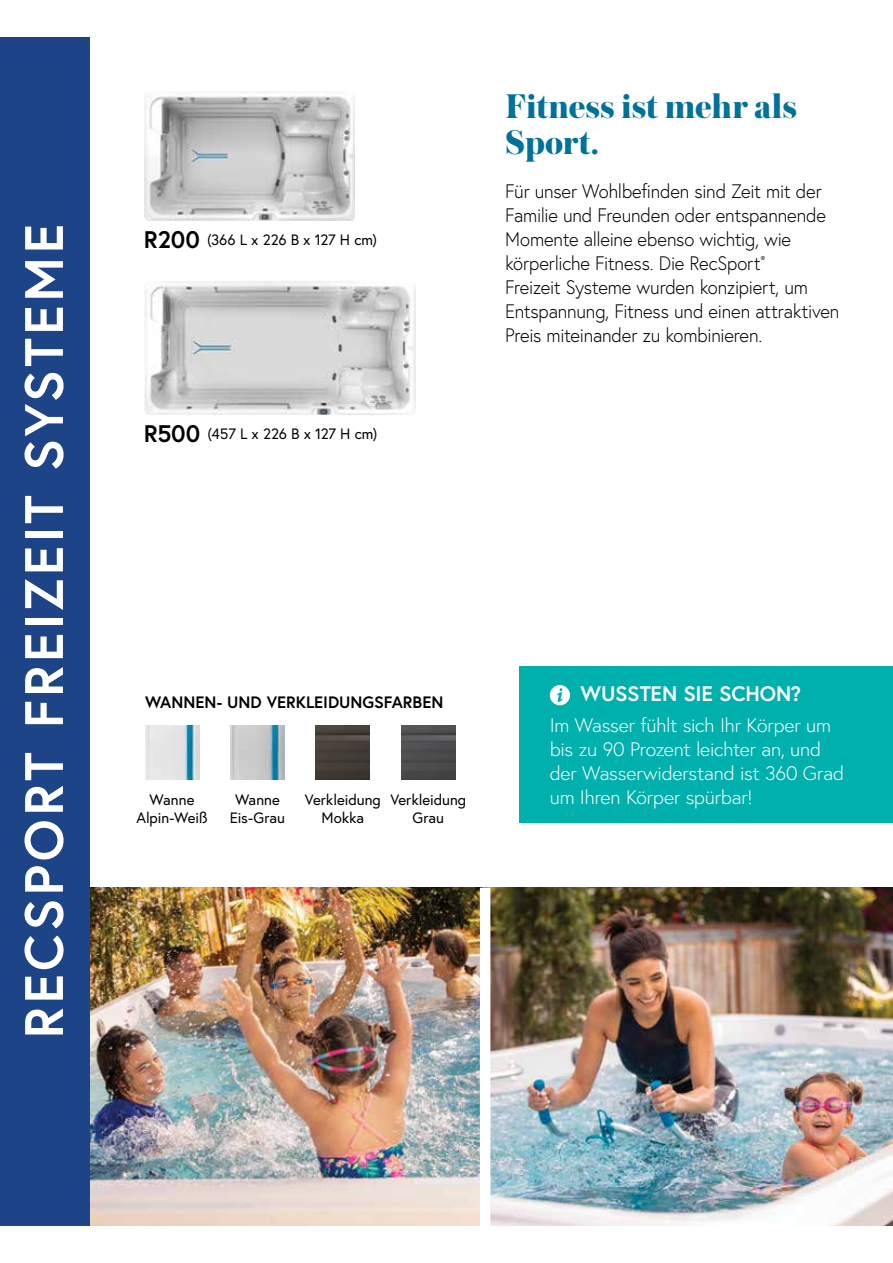
<style>
.page{position:relative;width:893px;height:1263px;background:#fff}
.page>*{position:absolute;margin:0;border:0;box-sizing:border-box;transform-origin:0 0}
.t1{font:700 54px "Europa";letter-spacing:.06em;color:#fff}
.t2{font:800 36px/36px "Austin";color:#007197}
.t3{font:700 21px "Europa";letter-spacing:-.01em;color:#fff}
.t4{font:300 19.5px/24px "Europa";letter-spacing:-.015em;color:#000;scale:.95 1}
.t5{font:300 19.5px/24px "Europa";letter-spacing:-.01em;color:#fff}
.t6{font:700 16.5px "Europa";color:#000}
.t7{font:15px/18px "Europa";letter-spacing:-.005em;color:#000;text-align:center}
.s1{font-weight:700;font-size:24px}
</style>
<div class="page">
<img style="left:90px;top:888px;width:390px;height:337px">
<img style="left:490px;top:888px;width:403px;height:337px">
<img style="left:144px;top:92px;width:210px;height:129px">
<img style="left:144px;top:281px;width:272px;height:134px">
<div style="left:0;top:37px;width:90px;height:1188px;background:#1e4488"></div>
<img style="left:145px;top:725px;width:54px;height:54px">
<img style="left:230px;top:726px;width:54px;height:54px">
<img style="left:401px;top:726px;width:54px;height:54px">
<img style="left:316px;top:726px;width:54px;height:54px">
<div style="left:519px;top:666px;width:374px;height:157px;background:#00b0ad"></div>
<svg style="left:550px;top:685px;width:20px;height:20px"></svg>
<h1 class="t1" style="left:9px;top:1038px;width:816px;rotate:-90deg">RECSPORT FREIZEIT SYSTEME</h1>
<p class="t7" style="left:144px;top:231px;width:235px"><span class="s1">R200</span> (366 L x 226 B x 127 H cm)</p>
<p class="t7" style="left:144px;top:425px;width:235px"><span class="s1">R500</span> (457 L x 226 B x 127 H cm)</p>
<h2 class="t2" style="left:505px;top:87px;width:293px">Fitness ist mehr als<br>Sport.</h2>
<p class="t4" style="left:505px;top:180px;width:353px">Für unser Wohlbefinden sind Zeit mit der Familie und Freunden oder entspannende Momente alleine ebenso wichtig, wie körperliche Fitness. Die RecSport<sup>®<br></sup>Freizeit Systeme wurden konzipiert, um Entspannung, Fitness und einen attraktiven Preis miteinander zu kombinieren.</p>
<p class="t6" style="left:145px;top:692px;width:300px">WANNEN- UND VERKLEIDUNGSFARBEN</p>
<p class="t7" style="left:136px;top:791px;width:73px">Wanne<br>Alpin-Weiß</p>
<p class="t7" style="left:305px;top:791px;width:77px">Verkleidung<br>Mokka</p>
<p class="t7" style="left:230px;top:791px;width:57px">Wanne<br>Eis-Grau</p>
<p class="t7" style="left:390px;top:791px;width:77px">Verkleidung<br>Grau</p>
<p class="t3" style="left:581px;top:681px;width:222px">WUSSTEN SIE SCHON?</p>
<p class="t5" style="left:550px;top:713px;width:296px">Im Wasser fühlt sich Ihr Körper um bis zu 90 Prozent leichter an, und der Wasserwiderstand ist 360 Grad um Ihren Körper spürbar!</p>
</div>
